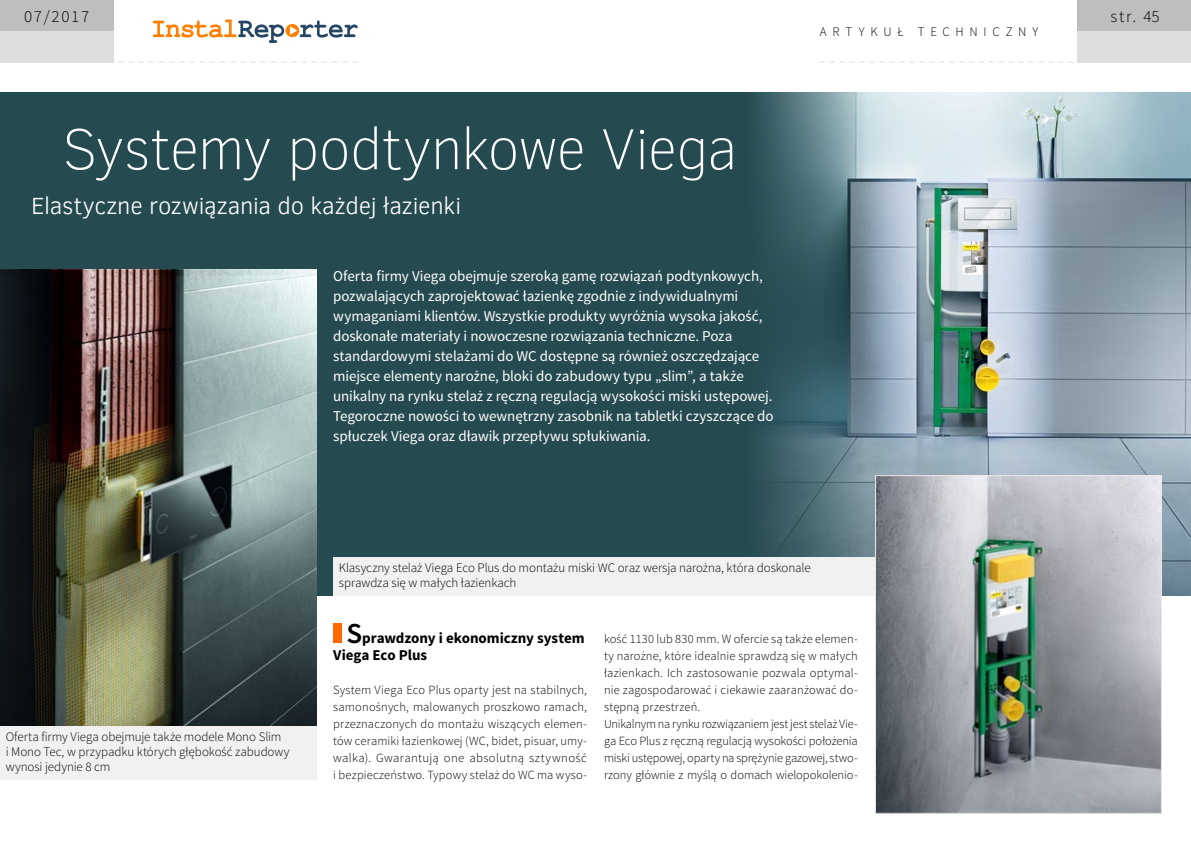
<style>
.page{position:relative;width:1191px;height:842px;background:#fff}
.page>*{position:absolute;margin:0;border:0;box-sizing:border-box;transform-origin:0 0}
.t1{font:100 59px "Clear Sans";letter-spacing:-.02em;color:#fff}
.t2{font:300 24px "Clear Sans";letter-spacing:-.01em;color:#fff}
.t3{font:300 17px "Source Sans Pro";letter-spacing:.1em;color:#000}
.t4{font:15px/20px "Source Sans Pro";letter-spacing:-.005em;color:#fff}
.t5{font:700 15px/17px "Source Sans Pro";color:#000}
.t6{font:300 13px/15px "Source Sans Pro";letter-spacing:-.005em;color:#000}
.t7{font:300 13px "Source Sans Pro";letter-spacing:.44em;color:#000}
.t8{font:300 12.5px/17px "Source Sans Pro";letter-spacing:.005em;color:#000;text-align:justify}
.s1{font-weight:600;font-size:29px}
</style>
<div class="page">
<div style="left:1077px;top:0;width:114px;height:31px;background:#bcbec0"></div>
<div style="left:1077px;top:31px;width:114px;height:31px;background:#dcddde"></div>
<svg style="left:153px;top:20px;width:204px;height:23px"></svg>
<div style="left:0;top:0;width:113px;height:31px;background:#bcbec0"></div>
<div style="left:0;top:31px;width:113px;height:31px;background:#dcddde"></div>
<svg style="left:108px;top:62px;width:249px;height:1px"></svg>
<svg style="left:820px;top:62px;width:263px;height:1px"></svg>
<div style="left:0;top:93px;width:1191px;height:503px;background:#254a50"></div>
<img style="left:865px;top:93px;width:326px;height:503px">
<div style="left:333px;top:623px;width:9px;height:20px;background:#ff6a00"></div>
<img style="left:877px;top:477px;width:282px;height:334px">
<div style="left:875px;top:475px;width:286px;height:338px;border:1px solid #e6e7e8"></div>
<img style="left:0;top:270px;width:316px;height:456px">
<div style="left:0;top:726px;width:316px;height:54px;background:#f1f1f2"></div>
<svg style="left:758px;top:93px;width:107px;height:464px"></svg>
<div style="left:333px;top:557px;width:541px;height:39px;background:#f1f1f2"></div>
<h3 class="t3" style="left:24px;top:6px;width:67px">07/2017</h3>
<h3 class="t3" style="left:1110px;top:6px;width:51px">str. 45</h3>
<p class="t7" style="left:820px;top:24px;width:220px">artykuł techniczny</p>
<h1 class="t1" style="left:62px;top:110px;width:677px">Systemy podtynkowe Viega</h1>
<h2 class="t2" style="left:31px;top:190px;width:431px">Elastyczne rozwiązania do każdej łazienki</h2>
<p class="t4" style="left:333px;top:266px;width:442px">Oferta firmy Viega obejmuje szeroką gamę rozwiązań podtynkowych, pozwalających zaprojektować łazienkę zgodnie z indywidualnymi wymaganiami klientów. Wszystkie produkty wyróżnia wysoka jakość, doskonałe materiały i nowoczesne rozwiązania techniczne. Poza standardowymi stelażami do WC dostępne są również oszczędzające miejsce elementy narożne, bloki do zabudowy typu „slim”, a także unikalny na rynku stelaż z ręczną regulacją wysokości miski ustępowej.<br>Tegoroczne nowości to wewnętrzny zasobnik na tabletki czyszczące do spłuczek Viega oraz dławik przepływu spłukiwania.</p>
<p class="t6" style="left:6px;top:730px;width:285px">Oferta firmy Viega obejmuje także modele Mono Slim<br>i Mono Tec, w przypadku których głębokość zabudowy wynosi jedynie 8 cm</p>
<p class="t6" style="left:339px;top:560px;width:473px">Klasyczny stelaż Viega Eco Plus do montażu miski WC oraz wersja narożna, która doskonale sprawdza się w małych łazienkach</p>
<p class="t5" style="left:333px;top:630px;width:253px;text-indent:13px"><span class="s1">S</span>prawdzony i ekonomiczny system<br>Viega Eco Plus</p>
<p class="t8" style="left:333px;top:682px;width:255px">System Viega Eco Plus oparty jest na stabilnych, samonośnych, malowanych proszkowo ramach, przeznaczonych do montażu wiszących elemen&shy;tów ceramiki łazienkowej (WC, bidet, pisuar, umy&shy;walka). Gwarantują one absolutną sztywność i bezpieczeństwo. Typowy stelaż do WC ma wyso-</p>
<p class="t8" style="left:604px;top:631px;width:255px;text-align:left">kość 1130 lub 830 mm. W ofercie są także elemen&shy;ty narożne, które idealnie sprawdzą się w małych łazienkach. Ich zastosowanie pozwala optymal&shy;nie zagospodarować i ciekawie zaaranżować do&shy;stępną przestrzeń.<br>Unikalnym na rynku rozwiązaniem jest jest stelaż Vie&shy;ga Eco Plus z ręczną regulacją wysokości położenia miski ustępowej, oparty na sprężynie gazowej, stwo&shy;rzony głównie z myślą o domach wielopokolenio-</p>
</div>
